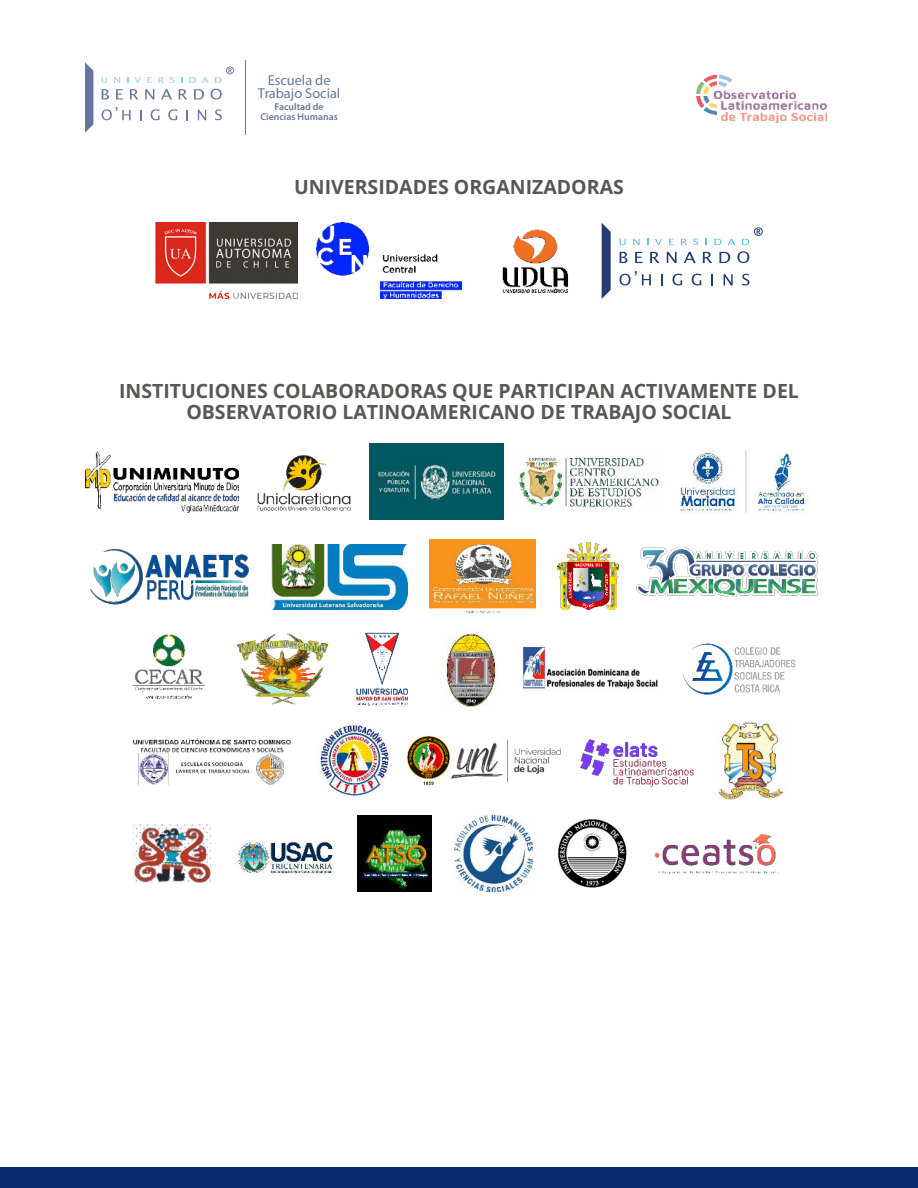
<style>
.page{position:relative;width:918px;height:1188px;background:#fff}
.page>*{position:absolute;margin:0;border:0;box-sizing:border-box;transform-origin:0 0}
.t1{font:700 19.5px/21px "Open Sans";color:#575756;text-align:center}
.t2{font:14.4px/13px "Myriad Pro";color:#243c73;text-align:center}
.t3{font:600 9.9px/9.8px "Myriad Pro";color:#243c73;text-align:center}
</style>
<div class="page">
<svg style="left:85px;top:62px;width:8px;height:71px"></svg>
<svg style="left:102px;top:89px;width:7px;height:11px"></svg>
<svg style="left:116px;top:89px;width:7px;height:11px"></svg>
<svg style="left:130px;top:89px;width:9px;height:11px"></svg>
<svg style="left:145px;top:89px;width:9px;height:11px"></svg>
<svg style="left:161px;top:89px;width:11px;height:11px"></svg>
<svg style="left:179px;top:89px;width:8px;height:11px"></svg>
<svg style="left:194px;top:89px;width:10px;height:11px"></svg>
<svg style="left:211px;top:89px;width:11px;height:11px"></svg>
<svg style="left:140px;top:110px;width:2px;height:10px"></svg>
<svg style="left:151px;top:109px;width:9px;height:11px"></svg>
<svg style="left:168px;top:109px;width:9px;height:11px"></svg>
<svg style="left:198px;top:110px;width:8px;height:10px"></svg>
<svg style="left:215px;top:109px;width:7px;height:11px"></svg>
<svg style="left:102px;top:107px;width:29px;height:13px"></svg>
<svg style="left:102px;top:77px;width:5px;height:6px"></svg>
<svg style="left:114px;top:77px;width:6px;height:6px"></svg>
<svg style="left:134px;top:77px;width:7px;height:6px"></svg>
<svg style="left:148px;top:77px;width:4px;height:6px"></svg>
<svg style="left:158px;top:77px;width:6px;height:6px"></svg>
<svg style="left:170px;top:77px;width:5px;height:6px"></svg>
<svg style="left:189px;top:77px;width:7px;height:6px"></svg>
<svg style="left:202px;top:77px;width:7px;height:6px"></svg>
<svg style="left:215px;top:67px;width:19px;height:16px"></svg>
<hr style="left:245px;top:60px;width:1px;height:75px;background:#243c73">
<img style="left:695px;top:74px;width:132px;height:50px">
<img style="left:155px;top:223px;width:142px;height:76px">
<img style="left:317px;top:223px;width:145px;height:76px">
<img style="left:502px;top:229px;width:67px;height:64px">
<svg style="left:602px;top:223px;width:9px;height:76px"></svg>
<svg style="left:620px;top:252px;width:7px;height:11px"></svg>
<svg style="left:635px;top:252px;width:8px;height:11px"></svg>
<svg style="left:650px;top:252px;width:10px;height:11px"></svg>
<svg style="left:667px;top:252px;width:10px;height:11px"></svg>
<svg style="left:684px;top:252px;width:12px;height:11px"></svg>
<svg style="left:703px;top:252px;width:9px;height:11px"></svg>
<svg style="left:719px;top:252px;width:11px;height:11px"></svg>
<svg style="left:737px;top:251px;width:12px;height:12px"></svg>
<svg style="left:661px;top:274px;width:2px;height:11px"></svg>
<svg style="left:673px;top:274px;width:9px;height:11px"></svg>
<svg style="left:692px;top:274px;width:9px;height:11px"></svg>
<svg style="left:724px;top:274px;width:9px;height:11px"></svg>
<svg style="left:742px;top:274px;width:7px;height:11px"></svg>
<svg style="left:620px;top:271px;width:31px;height:14px"></svg>
<svg style="left:620px;top:239px;width:6px;height:6px"></svg>
<svg style="left:633px;top:239px;width:7px;height:6px"></svg>
<svg style="left:655px;top:239px;width:7px;height:6px"></svg>
<svg style="left:669px;top:239px;width:5px;height:6px"></svg>
<svg style="left:681px;top:239px;width:6px;height:6px"></svg>
<svg style="left:693px;top:239px;width:5px;height:6px"></svg>
<svg style="left:714px;top:239px;width:7px;height:6px"></svg>
<svg style="left:728px;top:239px;width:7px;height:6px"></svg>
<svg style="left:742px;top:227px;width:21px;height:18px"></svg>
<img style="left:85px;top:452px;width:153px;height:60px">
<img style="left:257px;top:455px;width:94px;height:56px">
<img style="left:370px;top:444px;width:134px;height:76px">
<img style="left:518px;top:456px;width:141px;height:52px">
<img style="left:680px;top:450px;width:129px;height:63px">
<img style="left:90px;top:549px;width:159px;height:56px">
<img style="left:272px;top:545px;width:135px;height:64px">
<img style="left:429px;top:539px;width:107px;height:75px">
<img style="left:557px;top:543px;width:62px;height:66px">
<img style="left:636px;top:548px;width:182px;height:48px">
<img style="left:132px;top:634px;width:74px;height:65px">
<img style="left:236px;top:633px;width:92px;height:71px">
<img style="left:356px;top:632px;width:52px;height:74px">
<img style="left:446px;top:631px;width:52px;height:76px">
<img style="left:522px;top:645px;width:136px;height:46px">
<img style="left:682px;top:643px;width:114px;height:52px">
<img style="left:133px;top:738px;width:159px;height:47px">
<img style="left:317px;top:723px;width:74px;height:75px;border-radius:37px">
<img style="left:408px;top:735px;width:152px;height:50px">
<img style="left:580px;top:739px;width:114px;height:48px">
<img style="left:718px;top:723px;width:66px;height:76px">
<img style="left:134px;top:824px;width:77px;height:60px">
<img style="left:236px;top:841px;width:98px;height:35px">
<img style="left:358px;top:816px;width:73px;height:76px">
<img style="left:455px;top:816px;width:77px;height:76px">
<img style="left:557px;top:819px;width:70px;height:69px">
<img style="left:654px;top:834px;width:125px;height:40px">
<div style="left:0;top:1167px;width:918px;height:21px;background:#08296b"></div>
<p class="t2" style="left:258px;top:75px;width:84px">Escuela de<br>Trabajo Social</p>
<p class="t3" style="left:260px;top:102px;width:79px">Facultad de<br>Ciencias Humanas</p>
<p class="t1" style="left:294px;top:178px;width:331px">UNIVERSIDADES ORGANIZADORAS</p>
<p class="t1" style="left:119px;top:382px;width:681px">INSTITUCIONES COLABORADORAS QUE PARTICIPAN ACTIVAMENTE DEL<br>OBSERVATORIO LATINOAMERICANO DE TRABAJO SOCIAL</p>
</div>
